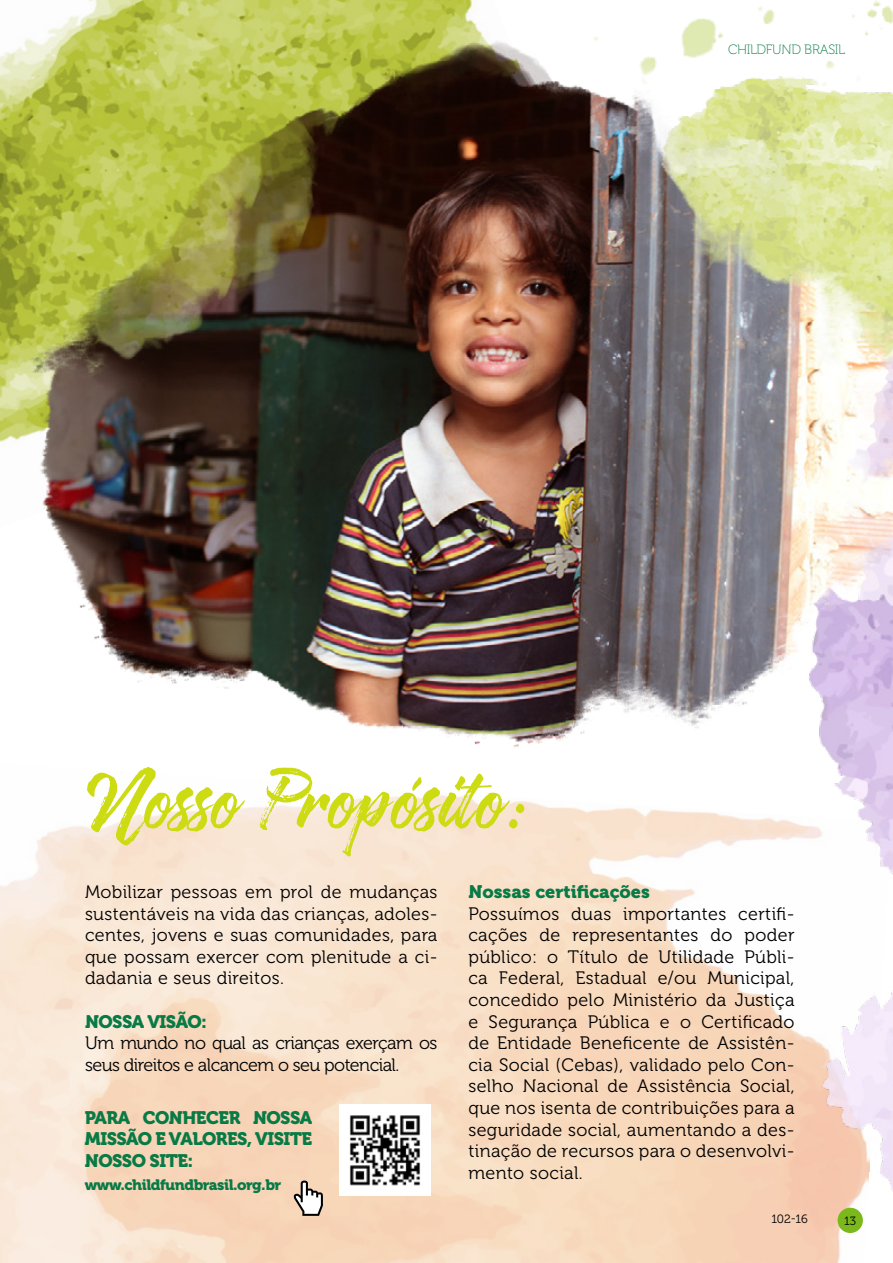
<style>
.page{position:relative;width:893px;height:1263px;background:#fff}
.page>*{position:absolute;margin:0;border:0;box-sizing:border-box;transform-origin:0 0}
.t1{font:90px "Twilight Script";color:#ccdb12}
.t2{font:18px/21.6px "Museo 300";letter-spacing:.02em;color:#000;text-align:justify}
.t3{font:18px/21.6px "Museo 300";letter-spacing:-.03em;color:#000}
.t4{font:18px/21.6px "Museo 900";letter-spacing:-.03em;color:#087a45;text-align:justify}
.t5{font:18px "Museo 900";color:#087a45}
.t6{font:15px "Museo 900";letter-spacing:-.03em;color:#087a45}
.t7{font:13.5px "Museo 100";letter-spacing:-.02em;color:#087a45}
.t8{font:12px "Museo 300";letter-spacing:-.01em;color:#000}
</style>
<div class="page">
<img style="left:0;top:0;width:893px;height:1263px">
<div style="left:838px;top:1208px;width:25px;height:25px;background:#7ab81c;border-radius:50%"></div>
<img style="left:339px;top:1105px;width:91px;height:91px">
<svg style="left:294px;top:1180px;width:29px;height:36px"></svg>
<p class="t7" style="left:728px;top:42px;width:119px">CHILDFUND BRASIL</p>
<h1 class="t1" style="left:85px;top:751px;width:444px">Nosso Propósito:</h1>
<p class="t5" style="left:468px;top:881px;width:183px">Nossas certificações</p>
<p class="t2" style="left:468px;top:903px;width:328px">Possuímos duas importantes certifi&shy;cações de representantes do poder público: o Título de Utilidade Públi&shy;ca Federal, Estadual e/ou Municipal, concedido pelo Ministério da Justiça e Segurança Pública e o Certificado de Entidade Beneficente de Assistên&shy;cia Social (Cebas), validado pelo Con&shy;selho Nacional de Assistência Social, que nos isenta de contribuições para a seguridade social, aumentando a des&shy;tinação de recursos para o desenvolvi&shy;mento social.</p>
<p class="t2" style="left:85px;top:881px;width:354px">Mobilizar pessoas em prol de mudanças sustentáveis na vida das crianças, adoles&shy;centes, jovens e suas comunidades, para que possam exercer com plenitude a ci&shy;dadania e seus direitos.</p>
<p class="t4" style="left:85px;top:1011px;width:123px">NOSSA VISÃO:</p>
<p class="t3" style="left:85px;top:1032px;width:354px">Um mundo no qual as crianças exerçam os seus direitos e alcancem o seu potencial.</p>
<p class="t4" style="left:85px;top:1107px;width:229px">PARA CONHECER NOSSA MISSÃO E VALORES, VISITE NOSSO SITE:</p>
<p class="t6" style="left:85px;top:1176px;width:198px">www.childfundbrasil.org.br</p>
<p class="t8" style="left:771px;top:1212px;width:38px">102-16</p>
<p class="t8" style="left:844px;top:1214px;width:13px">13</p>
</div>
